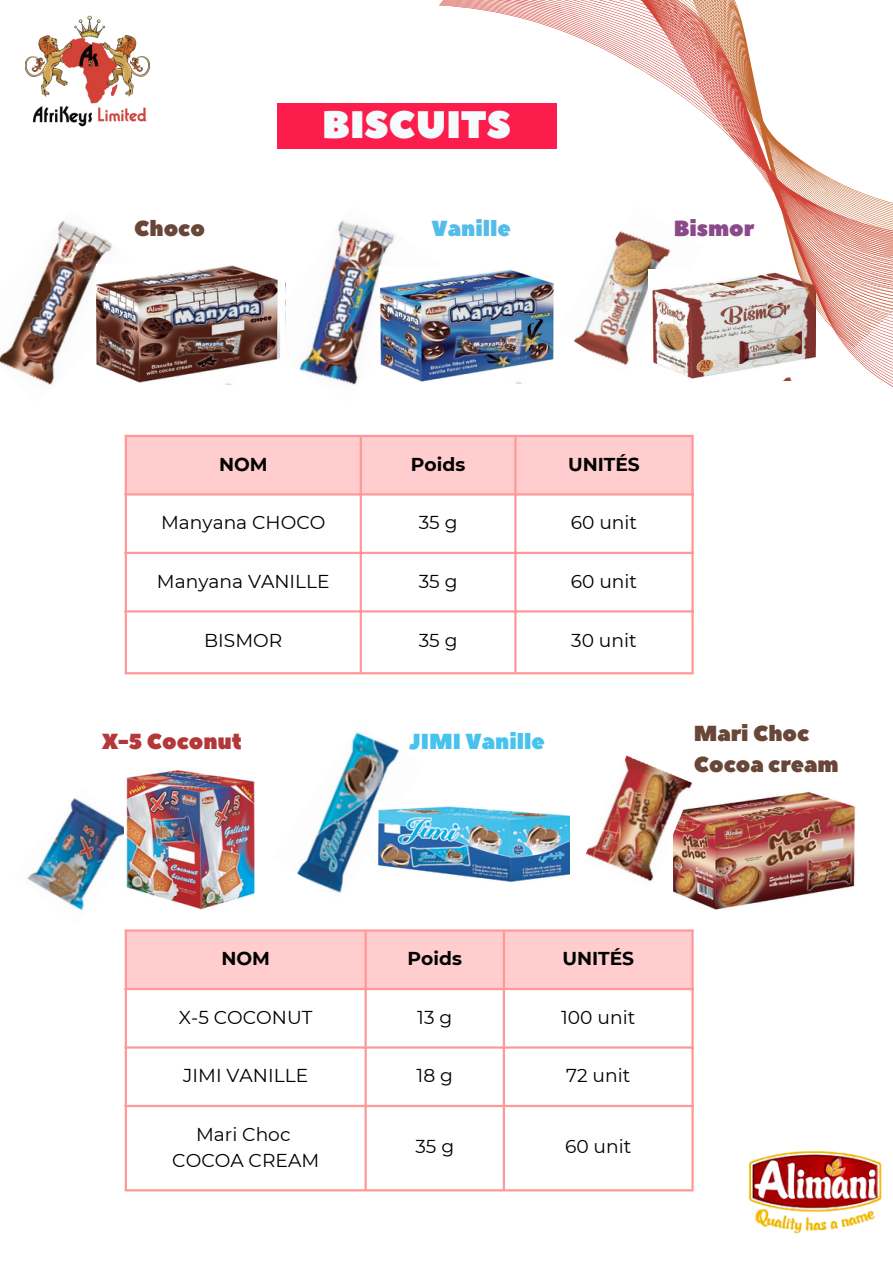
<style>
.page{position:relative;width:893px;height:1264px;background:#fff}
.page>*{position:absolute;margin:0;border:0;box-sizing:border-box;transform-origin:0 0}
.t1{font:38.25px "Peace Sans";color:#f5fafc}
.t2{font:21.75px/30.3px "Peace Sans";color:#684638}
.t3{font:21.75px "Peace Sans";color:#46c3ef}
.t4{font:21.75px "Peace Sans";color:#b43739}
.t5{font:21.75px "Peace Sans";color:#54bde7}
.t6{font:21.75px "Peace Sans";color:#8a4a8a}
.t7{font:18.6px "Montserrat";color:#000}
.t8{font:700 18.6px "Montserrat";color:#000}
</style>
<div class="page">
<img style="left:27px;top:798px;width:97px;height:112px">
<img style="left:126px;top:770px;width:129px;height:140px">
<img style="left:0;top:221px;width:112px;height:164px">
<img style="left:285px;top:220px;width:110px;height:165px">
<img style="left:96px;top:264px;width:184px;height:121px">
<img style="left:379px;top:266px;width:48px;height:117px">
<div style="left:127px;top:437px;width:564px;height:56px;background:#ffcdcd"></div>
<hr style="left:125px;top:437px;width:2px;height:235px;background:#f99">
<hr style="left:359px;top:437px;width:3px;height:235px;background:#f99">
<hr style="left:514px;top:437px;width:2px;height:235px;background:#f99">
<hr style="left:691px;top:437px;width:2px;height:235px;background:#f99">
<hr style="left:125px;top:435px;width:568px;height:2px;background:#f99">
<hr style="left:125px;top:493px;width:568px;height:2px;background:#f99">
<hr style="left:125px;top:552px;width:568px;height:2px;background:#f99">
<hr style="left:125px;top:610px;width:568px;height:2px;background:#f99">
<hr style="left:125px;top:672px;width:568px;height:2px;background:#f99">
<img style="left:297px;top:732px;width:102px;height:161px">
<img style="left:373px;top:802px;width:197px;height:87px">
<img style="left:673px;top:791px;width:182px;height:119px">
<img style="left:585px;top:755px;width:109px;height:133px">
<div style="left:127px;top:931px;width:564px;height:56px;background:#ffcdcd"></div>
<hr style="left:125px;top:931px;width:2px;height:258px;background:#f99">
<hr style="left:364px;top:931px;width:3px;height:258px;background:#f99">
<hr style="left:502px;top:931px;width:3px;height:258px;background:#f99">
<hr style="left:691px;top:931px;width:2px;height:258px;background:#f99">
<hr style="left:125px;top:929px;width:568px;height:2px;background:#f99">
<hr style="left:125px;top:987px;width:568px;height:3px;background:#f99">
<hr style="left:125px;top:1046px;width:568px;height:2px;background:#f99">
<hr style="left:125px;top:1104px;width:568px;height:3px;background:#f99">
<hr style="left:125px;top:1189px;width:568px;height:2px;background:#f99">
<div style="left:277px;top:104px;width:279px;height:45px;background:#fd1d4c"></div>
<img style="left:25px;top:15px;width:125px;height:112px">
<img style="left:748px;top:1150px;width:134px;height:83px">
<svg style="left:427px;top:0;width:465px;height:387px"></svg>
<p class="t1" style="left:322px;top:99px;width:190px">BISCUITS</p>
<p class="t2" style="left:134px;top:214px;width:72px">Choco</p>
<p class="t5" style="left:431px;top:214px;width:81px">Vanille</p>
<p class="t6" style="left:673px;top:214px;width:82px">Bismor</p>
<p class="t8" style="left:219px;top:453px;width:50px">NOM</p>
<p class="t8" style="left:411px;top:453px;width:56px">Poids</p>
<p class="t8" style="left:568px;top:453px;width:73px">UNITÉS</p>
<p class="t7" style="left:161px;top:511px;width:166px">Manyana CHOCO</p>
<p class="t7" style="left:418px;top:511px;width:40px">35 g</p>
<p class="t7" style="left:570px;top:511px;width:68px">60 unit</p>
<p class="t7" style="left:157px;top:570px;width:174px">Manyana VANILLE</p>
<p class="t7" style="left:418px;top:570px;width:40px">35 g</p>
<p class="t7" style="left:570px;top:570px;width:68px">60 unit</p>
<p class="t7" style="left:204px;top:629px;width:80px">BISMOR</p>
<p class="t7" style="left:418px;top:629px;width:40px">35 g</p>
<p class="t7" style="left:571px;top:629px;width:67px">30 unit</p>
<p class="t4" style="left:102px;top:727px;width:141px">X-5 Coconut</p>
<p class="t3" style="left:409px;top:727px;width:137px">JIMI Vanille</p>
<p class="t2" style="left:693px;top:719px;width:146px">Mari Choc<br>Cocoa cream</p>
<p class="t8" style="left:221px;top:947px;width:50px">NOM</p>
<p class="t8" style="left:407px;top:947px;width:56px">Poids</p>
<p class="t8" style="left:562px;top:947px;width:73px">UNITÉS</p>
<p class="t7" style="left:179px;top:1005px;width:135px">X-5 COCONUT</p>
<p class="t7" style="left:417px;top:1005px;width:36px">13 g</p>
<p class="t7" style="left:561px;top:1005px;width:76px">100 unit</p>
<p class="t7" style="left:183px;top:1064px;width:126px">JIMI VANILLE</p>
<p class="t7" style="left:416px;top:1064px;width:38px">18 g</p>
<p class="t7" style="left:566px;top:1064px;width:66px">72 unit</p>
<p class="t7" style="left:196px;top:1122px;width:96px">Mari Choc</p>
<p class="t7" style="left:172px;top:1148px;width:148px">COCOA CREAM</p>
<p class="t7" style="left:415px;top:1135px;width:40px">35 g</p>
<p class="t7" style="left:565px;top:1135px;width:68px">60 unit</p>
</div>
